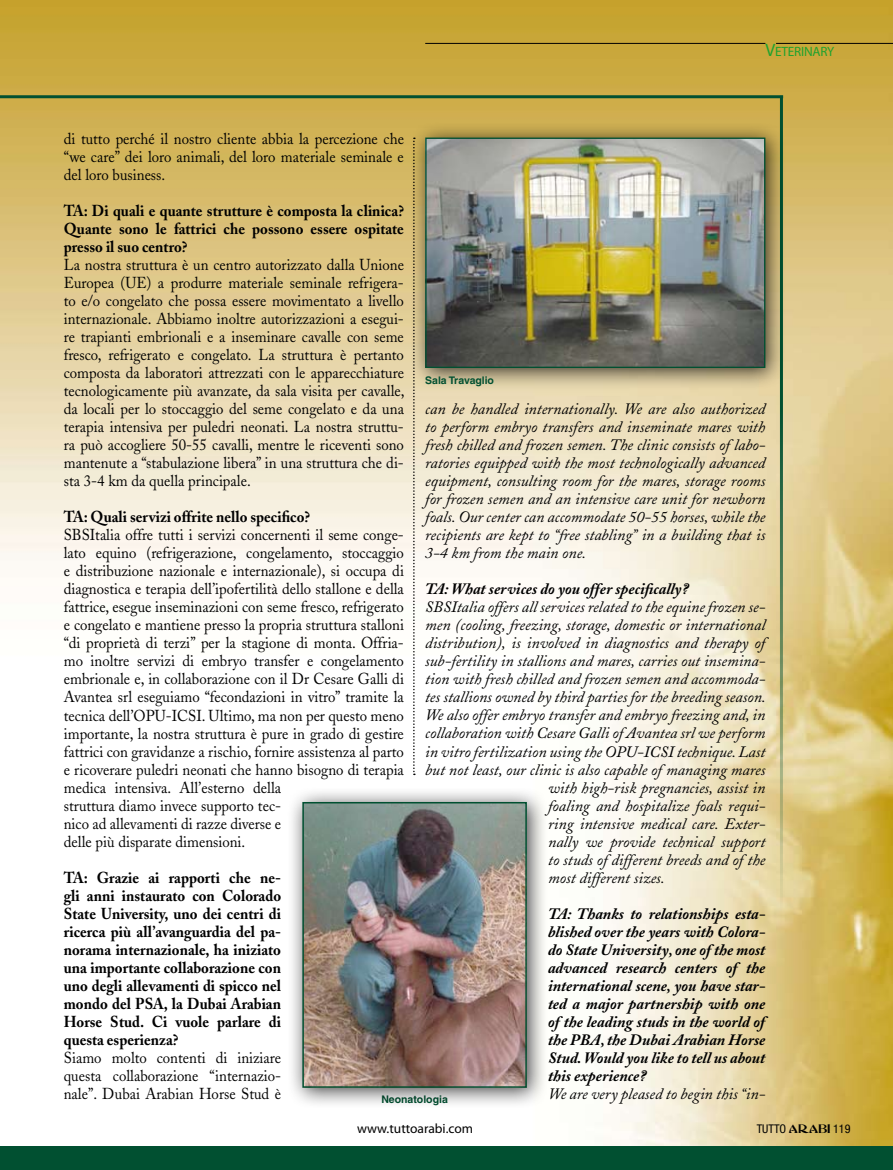
<style>
.page{position:relative;width:893px;height:1170px;background:#fff}
.page>*{position:absolute;margin:0;border:0;box-sizing:border-box;transform-origin:0 0}
.t1{font:15.75px/18px "Adobe Caslon";color:#000;text-align:justify;scale:.94 1}
.t2{font:italic 15.75px/18px "Adobe Caslon";color:#000;text-align:justify}
.t3{font:700 15.75px/18px "Adobe Caslon";color:#000;text-align:justify;scale:.94 1}
.t4{font:italic 700 15.75px/18px "Adobe Caslon";color:#000;text-align:justify}
.t5{font:13.5px "Myriad Pro";color:#000}
.t6{font:13.5px "Myriad Pro";letter-spacing:-.015em;color:#1fa22e}
.t7{font:condensed 12px "Helvetica Neue";color:#000}
.t8{font:700 10.5px "Helvetica";color:#015031}
.s1{font-size:18px}
.s2{font-family:"Abbess";font-stretch:normal}
</style>
<div class="page">
<img style="left:0;top:0;width:893px;height:1146px">
<svg style="left:413px;top:397px;width:2px;height:378px"></svg>
<hr style="left:776px;top:43px;width:117px;height:1px;background:#000">
<hr style="left:425px;top:43px;width:340px;height:1px;background:#000">
<div style="left:0;top:1146px;width:893px;height:23px;background:#015031"></div>
<hr style="left:0;top:95px;width:783px;height:3px;background:#015031">
<hr style="left:780px;top:96px;width:3px;height:829px;background:#015031">
<div style="left:409px;top:121px;width:386px;height:276px;background:#000;opacity:.75"></div>
<img style="left:427px;top:139px;width:336px;height:227px">
<div style="left:425px;top:137px;width:340px;height:231px;border:1px solid #015031"></div>
<div style="left:286px;top:785px;width:270px;height:332px;background:#000;opacity:.75"></div>
<img style="left:305px;top:804px;width:219px;height:280px">
<div style="left:302px;top:801px;width:225px;height:286px;border:2px solid #015031"></div>
<p class="t6" style="left:765px;top:43px;width:71px"><span class="s1">V</span>ETERINARY</p>
<p class="t1" style="left:64px;top:130px;width:363px">di tutto perché il nostro cliente abbia la percezione che “we care” dei loro animali, del loro materiale seminale e del loro business.</p>
<p class="t3" style="left:64px;top:202px;width:363px">TA: Di quali e quante strutture è composta la clinica?<br>Quante sono le fattrici che possono essere ospitate presso il suo centro?</p>
<p class="t1" style="left:64px;top:256px;width:364px">La nostra struttura è un centro autorizzato dalla Unione Europea (UE) a produrre materiale seminale refrigera&shy;to e/o congelato che possa essere movimentato a livello internazionale. Abbiamo inoltre autorizzazioni a esegui&shy;re trapianti embrionali e a inseminare cavalle con seme fresco, refrigerato e congelato. La struttura è pertanto composta da laboratori attrezzati con le apparecchiature tecnologicamente più avanzate, da sala visita per cavalle, da locali per lo stoccaggio del seme congelato e da una terapia intensiva per puledri neonati. La nostra struttu&shy;ra può accogliere 50-55 cavalli, mentre le riceventi sono mantenute a “stabulazione libera” in una struttura che di&shy;sta 3-4 km da quella principale.</p>
<p class="t3" style="left:64px;top:508px;width:264px">TA: Quali servizi offrite nello specifico?</p>
<p class="t1" style="left:64px;top:526px;width:363px;text-align:left">SBSItalia offre tutti i servizi concernenti il seme conge&shy;lato equino (refrigerazione, congelamento, stoccaggio e distribuzione nazionale e internazionale), si occupa di diagnostica e terapia dell’ipofertilità dello stallone e della fattrice, esegue inseminazioni con seme fresco, refrigerato e congelato e mantiene presso la propria struttura stalloni “di proprietà di terzi” per la stagione di monta. Offria&shy;mo inoltre servizi di embryo transfer e congelamento embrionale e, in collaborazione con il Dr Cesare Galli di Avantea srl eseguiamo “fecondazioni in vitro” tramite la tecnica dell’OPU-ICSI. Ultimo, ma non per questo meno importante, la nostra struttura è pure in grado di gestire fattrici con gravidanze a rischio, fornire assistenza al parto e ricoverare puledri neonati che hanno bisogno di terapia medica intensiva. All’esterno della<br>struttura diamo invece supporto tec-<br>nico ad allevamenti di razze diverse e<br>delle più disparate dimensioni.</p>
<p class="t3" style="left:64px;top:868px;width:233px">TA: Grazie ai rapporti che ne&shy;gli anni instaurato con Colorado State University, uno dei centri di ricerca più all’avanguardia del pa&shy;norama internazionale, ha iniziato una importante collaborazione con uno degli allevamenti di spicco nel mondo del PSA, la Dubai Arabian Horse Stud. Ci vuole parlare di questa esperienza?</p>
<p class="t1" style="left:64px;top:1048px;width:233px">Siamo molto contenti di iniziare questa collaborazione “internazio&shy;nale”. Dubai Arabian Horse Stud è</p>
<p class="t8" style="left:425px;top:373px;width:70px">Sala Travaglio</p>
<p class="t2" style="left:425px;top:400px;width:342px">can be handled internationally. We are also authorized to perform embryo transfers and inseminate mares with fresh chilled and frozen semen. The clinic consists of labo&shy;ratories equipped with the most technologically advanced equipment, consulting room for the mares, storage rooms for frozen semen and an intensive care unit for newborn foals. Our center can accommodate 50-55 horses, while the recipients are kept to “free stabling” in a building that is 3-4 km from the main one.</p>
<p class="t4" style="left:425px;top:580px;width:265px">TA: What services do you offer specifically?</p>
<p class="t2" style="left:425px;top:598px;width:342px">SBSItalia offers all services related to the equine frozen se-</p>
<p class="t2" style="left:425px;top:616px;width:342px">men (cooling, freezing, storage, domestic or international</p>
<p class="t2" style="left:425px;top:634px;width:342px">distribution), is involved in diagnostics and therapy of</p>
<p class="t2" style="left:425px;top:652px;width:342px">sub-fertility in stallions and mares, carries out insemina-</p>
<p class="t2" style="left:425px;top:670px;width:342px">tion with fresh chilled and frozen semen and accommoda-</p>
<p class="t2" style="left:425px;top:688px;width:342px">tes stallions owned by third parties for the breeding season.</p>
<p class="t2" style="left:425px;top:706px;width:342px">We also offer embryo transfer and embryo freezing and, in</p>
<p class="t2" style="left:425px;top:724px;width:342px">collaboration with Cesare Galli of Avantea srl we perform</p>
<p class="t2" style="left:425px;top:742px;width:342px">in vitro fertilization using the OPU-ICSI technique. Last</p>
<p class="t2" style="left:425px;top:760px;width:342px">but not least, our clinic is also capable of managing mares</p>
<p class="t2" style="left:548px;top:778px;width:219px">with high-risk pregnancies, assist in</p>
<p class="t2" style="left:548px;top:796px;width:219px">foaling and hospitalize foals requi-</p>
<p class="t2" style="left:548px;top:814px;width:219px">ring intensive medical care. Exter-</p>
<p class="t2" style="left:548px;top:832px;width:219px">nally we provide technical support</p>
<p class="t2" style="left:548px;top:850px;width:219px">to studs of different breeds and of the</p>
<p class="t2" style="left:548px;top:868px;width:118px">most different sizes.</p>
<p class="t4" style="left:548px;top:904px;width:219px">TA: Thanks to relationships esta&shy;blished over the years with Colora&shy;do State University, one of the most advanced research centers of the international scene, you have star&shy;ted a major partnership with one of the leading studs in the world of the PBA, the Dubai Arabian Horse Stud. Would you like to tell us about this experience?</p>
<p class="t2" style="left:548px;top:1085px;width:219px">We are very pleased to begin this “in-</p>
<p class="t5" style="left:357px;top:1120px;width:118px">www.tuttoarabi.com</p>
<p class="t7" style="left:757px;top:1121px;width:95px">TUTTO <span class="s2">ARABI</span> 119</p>
<p class="t8" style="left:381px;top:1092px;width:68px">Neonatologia</p>
</div>
